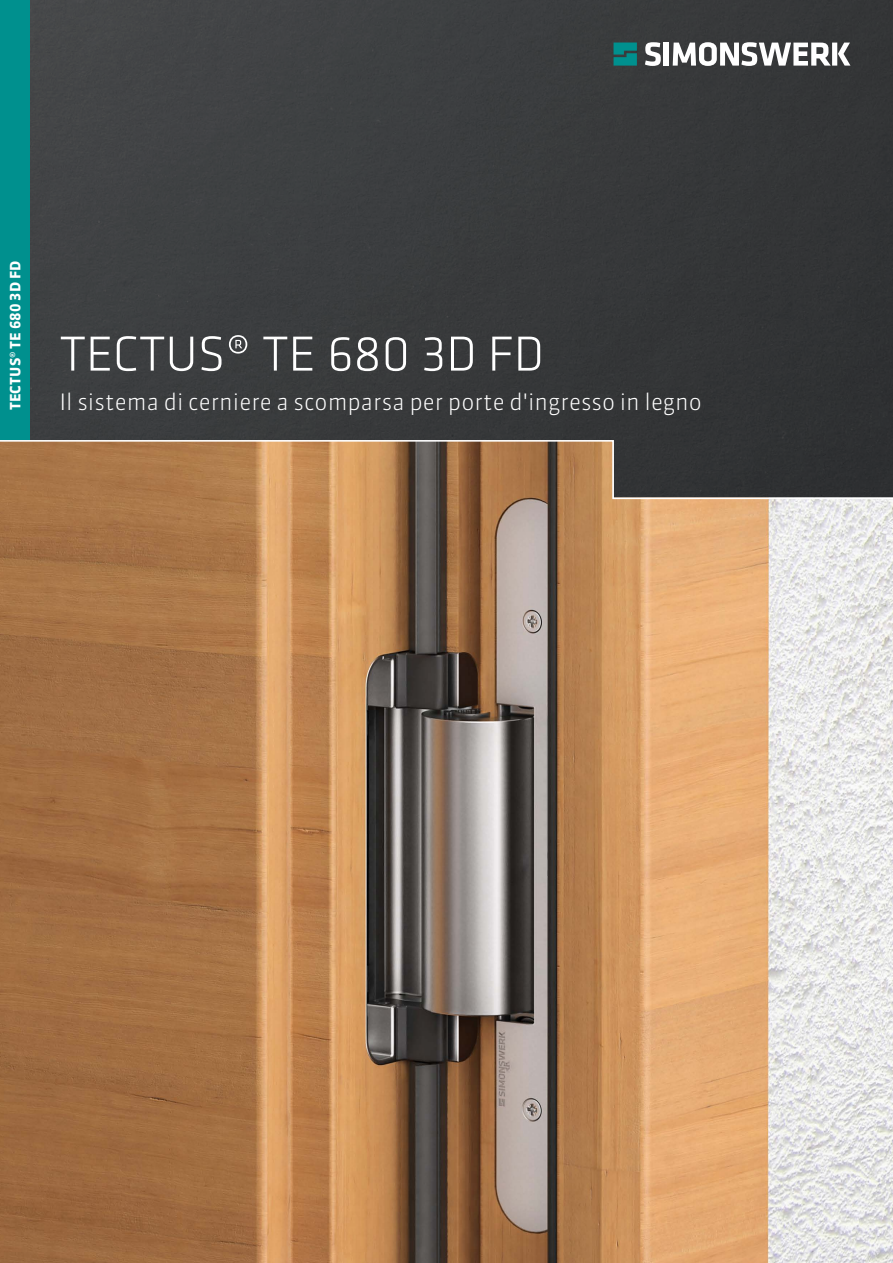
<style>
.page{position:relative;width:893px;height:1263px;background:#fff}
.page>*{position:absolute;margin:0;border:0;box-sizing:border-box;transform-origin:0 0}
.t1{font:300 51px "Klavika";color:#fff}
.t2{font:300 22.5px "Sanuk TF";color:#fff}
.t3{font:700 14.25px "Sanuk TF";letter-spacing:.005em;color:#fff}
</style>
<div class="page">
<img style="left:30px;top:0;width:863px;height:439px">
<div style="left:0;top:0;width:30px;height:440px;background:#00908e"></div>
<svg style="left:613px;top:43px;width:24px;height:23px"></svg>
<svg style="left:645px;top:43px;width:16px;height:23px"></svg>
<div style="left:664px;top:43px;width:5px;height:23px;background:#fff"></div>
<svg style="left:673px;top:43px;width:177px;height:23px"></svg>
<img style="left:0;top:500px;width:893px;height:763px">
<svg style="left:0;top:439px;width:893px;height:61px"></svg>
<p class="t3" style="left:7px;top:410px;width:151px;rotate:-90deg">Tectus® TE 680 3D FD</p>
<h1 class="t1" style="left:60px;top:326px;width:486px">TECTUS® TE 680 3D FD</h1>
<p class="t2" style="left:60px;top:389px;width:644px">Il sistema di cerniere a scomparsa per porte d'ingresso in legno</p>
</div>
